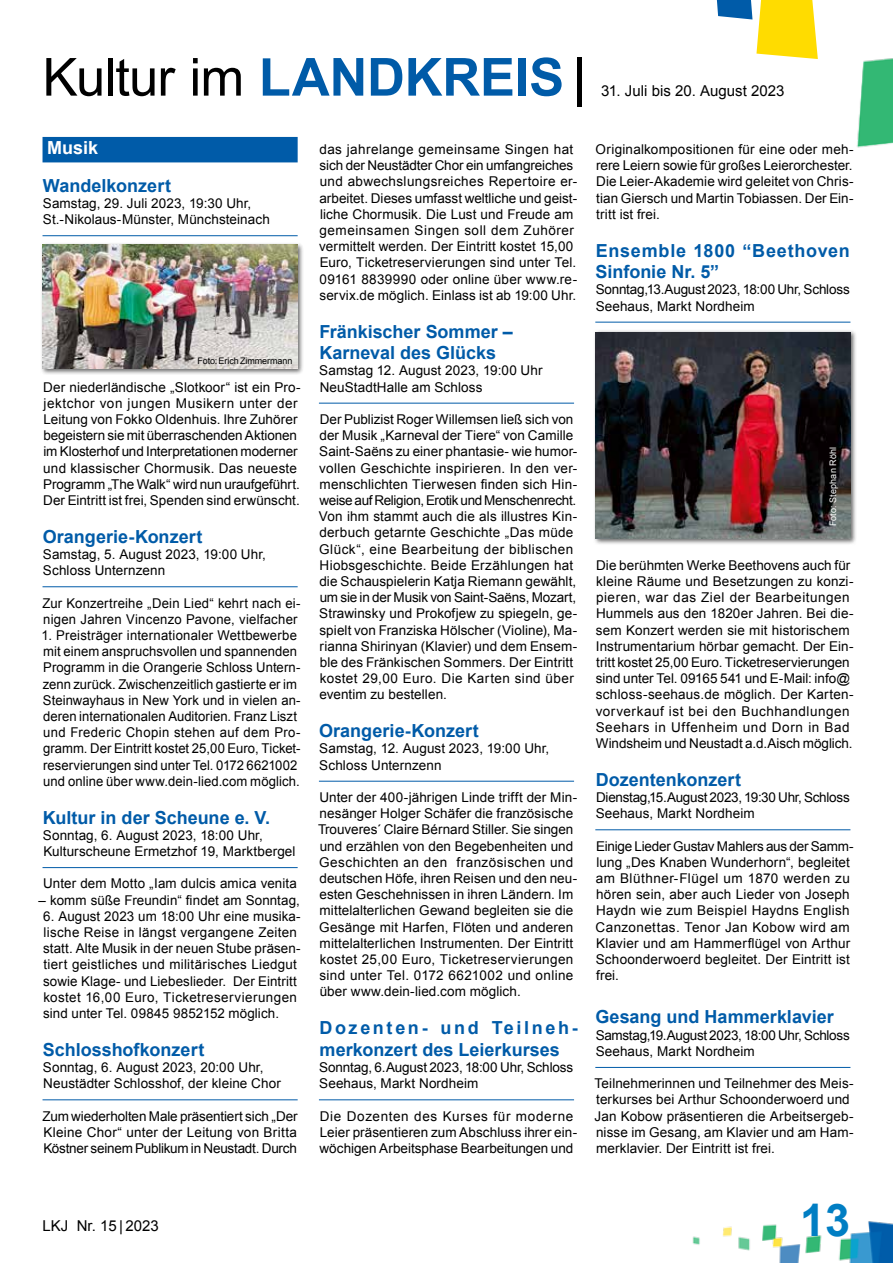
<style>
.page{position:relative;width:893px;height:1263px;background:#fff}
.page>*{position:absolute;margin:0;border:0;box-sizing:border-box;transform-origin:0 0}
.t1{font:52.5px "Arial";letter-spacing:-.015em;color:#000}
.t2{font:700 45px "Arial";color:#007ec3}
.t3{font:700 18px/21.6px "Arial";color:#005ba8}
.t4{font:700 18px/21.6px "Arial";letter-spacing:.04em;color:#005ba8}
.t5{font:700 18px "Arial";color:#fff}
.t6{font:15px "Arial";color:#000}
.t7{font:13.5px/16.2px "Arial";letter-spacing:.01em;color:#000}
.t8{font:13.5px/16.2px "Arial";letter-spacing:-.015em;color:#000}
.t9{font:13.5px/16.2px "Arial";letter-spacing:-.01em;color:#000}
.t10{font:9px "Arial";letter-spacing:-.01em;color:#000}
.t11{font:9px "Arial";letter-spacing:.02em;color:#fff}
.s1{font-weight:700;color:#005ba8}
</style>
<div class="page">
<img style="left:857px;top:58px;width:36px;height:90px">
<svg style="left:716px;top:0;width:102px;height:59px"></svg>
<img style="left:692px;top:1221px;width:201px;height:42px">
<div style="left:43px;top:137px;width:255px;height:25px;background:#005ba8"></div>
<hr style="left:43px;top:235px;width:255px;height:1px;background:#005ba8">
<hr style="left:43px;top:586px;width:255px;height:1px;background:#005ba8">
<hr style="left:43px;top:867px;width:255px;height:1px;background:#005ba8">
<hr style="left:43px;top:1099px;width:255px;height:1px;background:#005ba8">
<hr style="left:319px;top:403px;width:255px;height:1px;background:#005ba8">
<hr style="left:319px;top:781px;width:255px;height:1px;background:#005ba8">
<hr style="left:319px;top:1099px;width:255px;height:1px;background:#005ba8">
<hr style="left:595px;top:322px;width:255px;height:1px;background:#005ba8">
<hr style="left:595px;top:829px;width:255px;height:1px;background:#005ba8">
<hr style="left:595px;top:1067px;width:255px;height:1px;background:#005ba8">
<div style="left:40px;top:242px;width:264px;height:133px;background:#000;opacity:.6"></div>
<img style="left:43px;top:245px;width:255px;height:124px">
<div style="left:593px;top:330px;width:264px;height:216px;background:#000;opacity:.6"></div>
<img style="left:595px;top:332px;width:255px;height:207px">
<h1 class="t1" style="left:43px;top:43px;width:546px">Kultur im <span class="s1">LANDKREIS</span> |</h1>
<p class="t6" style="left:601px;top:81px;width:185px">31. Juli bis 20. August 2023</p>
<h3 class="t5" style="left:47px;top:136px;width:53px">Musik</h3>
<h3 class="t3" style="left:43px;top:175px;width:130px">Wandelkonzert</h3>
<p class="t7" style="left:43px;top:195px;width:228px">Samstag, 29. Juli 2023, 19:30 Uhr,<br>St.-Nikolaus-Münster, Münchsteinach</p>
<p class="t10" style="left:198px;top:355px;width:96px">Foto: Erich Zimmermann</p>
<p class="t7" style="left:43px;top:379px;width:259px">Der niederländische „Slotkoor“ ist ein Pro&shy;jektchor von jungen Musikern unter der Leitung von Fokko Oldenhuis. Ihre Zuhörer begeistern sie mit überraschenden Aktionen im Klosterhof und Interpretationen moderner und klassischer Chormusik. Das neueste Programm „The Walk“ wird nun uraufgeführt.<br>Der Eintritt ist frei, Spenden sind erwünscht.</p>
<h3 class="t3" style="left:43px;top:526px;width:161px">Orangerie-Konzert</h3>
<p class="t7" style="left:43px;top:546px;width:224px">Samstag, 5. August 2023, 19:00 Uhr,<br>Schloss Unternzenn</p>
<p class="t7" style="left:42px;top:595px;width:260px">Zur Konzertreihe „Dein Lied“ kehrt nach ei&shy;nigen Jahren Vincenzo Pavone, vielfacher</p>
<p class="t7" style="left:41px;top:627px;width:261px">1. Preisträger internationaler Wettbewerbe mit einem anspruchsvollen und spannenden Programm in die Orangerie Schloss Untern&shy;zenn zurück. Zwischenzeitlich gastierte er im Steinwayhaus in New York und in vielen an&shy;deren internationalen Auditorien. Franz Liszt und Frederic Chopin stehen auf dem Pro&shy;gramm. Der Eintritt kostet 25,00 Euro, Ticket&shy;reservierungen sind unter Tel. 0172 6621002 und online über www.dein-lied.com möglich.</p>
<h3 class="t3" style="left:43px;top:807px;width:229px">Kultur in der Scheune e. V.</h3>
<p class="t7" style="left:43px;top:827px;width:254px">Sonntag, 6. August 2023, 18:00 Uhr,<br>Kulturscheune Ermetzhof 19, Marktbergel</p>
<p class="t7" style="left:43px;top:876px;width:255px">Unter dem Motto „Iam dulcis amica venita</p>
<p class="t7" style="left:39px;top:892px;width:263px">– komm süße Freundin“ findet am Sonntag,</p>
<p class="t7" style="left:43px;top:908px;width:259px">6. August 2023 um 18:00 Uhr eine musika&shy;lische Reise in längst vergangene Zeiten statt. Alte Musik in der neuen Stube präsen&shy;tiert geistliches und militärisches Liedgut sowie Klage- und Liebeslieder. Der Eintritt kostet 16,00 Euro, Ticketreservierungen sind unter Tel. 09845 9852152 möglich.</p>
<h3 class="t3" style="left:43px;top:1039px;width:163px">Schlosshofkonzert</h3>
<p class="t7" style="left:43px;top:1059px;width:239px">Sonntag, 6. August 2023, 20:00 Uhr,<br>Neustädter Schlosshof, der kleine Chor</p>
<p class="t7" style="left:42px;top:1108px;width:257px;text-align:justify">Zum wiederholten Male präsentiert sich „Der Kleine Chor“ unter der Leitung von Britta Köstner seinem Publikum in Neustadt. Durch</p>
<p class="t7" style="left:319px;top:141px;width:259px">das jahrelange gemeinsame Singen hat sich der Neustädter Chor ein umfangreiches und abwechslungsreiches Repertoire er&shy;arbeitet. Dieses umfasst weltliche und geist&shy;liche Chormusik. Die Lust und Freude am gemeinsamen Singen soll dem Zuhörer vermittelt werden. Der Eintritt kostet 15,00<br>Euro, Ticketreservierungen sind unter Tel.<br>09161 8839990 oder online über www.re&shy;servix.de möglich. Einlass ist ab 19:00 Uhr.</p>
<h3 class="t3" style="left:319px;top:321px;width:195px">Fränkischer Sommer –<br>Karneval des Glücks</h3>
<p class="t7" style="left:319px;top:363px;width:225px">Samstag 12. August 2023, 19:00 Uhr<br>NeuStadtHalle am Schloss</p>
<p class="t7" style="left:319px;top:411px;width:260px">Der Publizist Roger Willemsen ließ sich von der Musik „Karneval der Tiere“ von Camille Saint-Saëns zu einer phantasie- wie humor&shy;vollen Geschichte inspirieren. In den ver&shy;menschlichten Tierwesen finden sich Hin&shy;weise auf Religion, Erotik und Menschenrecht.<br>Von ihm stammt auch die als illustres Kin&shy;derbuch getarnte Geschichte „Das müde Glück“, eine Bearbeitung der biblischen Hiobsgeschichte. Beide Erzählungen hat die Schauspielerin Katja Riemann gewählt, um sie in der Musik von Saint-Saëns, Mozart, Strawinsky und Prokofjew zu spiegeln, ge&shy;spielt von Franziska Hölscher (Violine), Ma&shy;rianna Shirinyan (Klavier) und dem Ensem&shy;ble des Fränkischen Sommers. Der Eintritt kostet 29,00 Euro. Die Karten sind über eventim zu bestellen.</p>
<h3 class="t3" style="left:319px;top:721px;width:161px">Orangerie-Konzert</h3>
<p class="t7" style="left:319px;top:741px;width:232px">Samstag, 12. August 2023, 19:00 Uhr,<br>Schloss Unternzenn</p>
<p class="t7" style="left:318px;top:789px;width:261px">Unter der 400-jährigen Linde trifft der Min&shy;nesänger Holger Schäfer die französische Trouveres´ Claire Bérnard Stiller. Sie singen und erzählen von den Begebenheiten und Geschichten an den französischen und deutschen Höfe, ihren Reisen und den neu&shy;esten Geschehnissen in ihren Ländern. Im mittelalterlichen Gewand begleiten sie die Gesänge mit Harfen, Flöten und anderen mittelalterlichen Instrumenten. Der Eintritt kostet 25,00 Euro, Ticketreservierungen sind unter Tel. 0172 6621002 und online über www.dein-lied.com möglich.</p>
<h3 class="t3" style="left:319px;top:1018px;width:260px">Dozenten- und Teilneh&shy;merkonzert des Leierkurses</h3>
<p class="t7" style="left:319px;top:1059px;width:256px">Sonntag, 6.August 2023, 18:00 Uhr, Schloss<br>Seehaus, Markt Nordheim</p>
<p class="t7" style="left:320px;top:1108px;width:259px">Die Dozenten des Kurses für moderne<br>Leier präsentieren zum Abschluss ihrer ein&shy;wöchigen Arbeitsphase Bearbeitungen und</p>
<p class="t7" style="left:596px;top:141px;width:259px;text-align:justify">Originalkompositionen für eine oder meh&shy;rere Leiern sowie für großes Leierorchester.<br>Die Leier-Akademie wird geleitet von Chris&shy;tian Giersch und Martin Tobiassen. Der Ein&shy;tritt ist frei.</p>
<h3 class="t4" style="left:596px;top:240px;width:256px">Ensemble 1800 “Beethoven<br>Sinfonie Nr. 5”</h3>
<p class="t9" style="left:596px;top:282px;width:256px">Sonntag,13.August 2023, 18:00 Uhr, Schloss<br>Seehaus, Markt Nordheim</p>
<p class="t11" style="left:827px;top:526px;width:81px;rotate:-90deg">Foto: Stephan Röhl</p>
<p class="t7" style="left:596px;top:557px;width:259px">Die berühmten Werke Beethovens auch für kleine Räume und Besetzungen zu konzi&shy;pieren, war das Ziel der Bearbeitungen Hummels aus den 1820er Jahren. Bei die&shy;sem Konzert werden sie mit historischem Instrumentarium hörbar gemacht. Der Ein&shy;tritt kostet 25,00 Euro. Ticketreservierungen sind unter Tel. 09165 541 und E-Mail: info@ schloss-seehaus.de möglich. Der Karten&shy;vorverkauf ist bei den Buchhandlungen Seehars in Uffenheim und Dorn in Bad Windsheim und Neustadt a.d.Aisch möglich.</p>
<h3 class="t3" style="left:596px;top:769px;width:147px">Dozentenkonzert</h3>
<p class="t8" style="left:596px;top:789px;width:256px">Dienstag,15.August 2023, 19:30 Uhr, Schloss<br>Seehaus, Markt Nordheim</p>
<p class="t7" style="left:596px;top:838px;width:259px">Einige Lieder Gustav Mahlers aus der Samm&shy;lung „Des Knaben Wunderhorn“, begleitet am Blüthner-Flügel um 1870 werden zu hören sein, aber auch Lieder von Joseph Haydn wie zum Beispiel Haydns English Canzonettas. Tenor Jan Kobow wird am Klavier und am Hammerflügel von Arthur Schoonderwoerd begleitet. Der Eintritt ist frei.</p>
<h3 class="t3" style="left:595px;top:1007px;width:240px">Gesang und Hammerklavier</h3>
<p class="t8" style="left:596px;top:1027px;width:256px">Samstag,19.August 2023, 18:00 Uhr, Schloss<br>Seehaus, Markt Nordheim</p>
<p class="t7" style="left:594px;top:1075px;width:261px">Teilnehmerinnen und Teilnehmer des Meis&shy;terkurses bei Arthur Schoonderwoerd und Jan Kobow präsentieren die Arbeitsergeb&shy;nisse im Gesang, am Klavier und am Ham&shy;merklavier. Der Eintritt ist frei.</p>
<p class="t6" style="left:43px;top:1216px;width:118px">LKJ Nr. 15 | 2023</p>
<h2 class="t2" style="left:800px;top:1190px;width:52px">13</h2>
</div>
